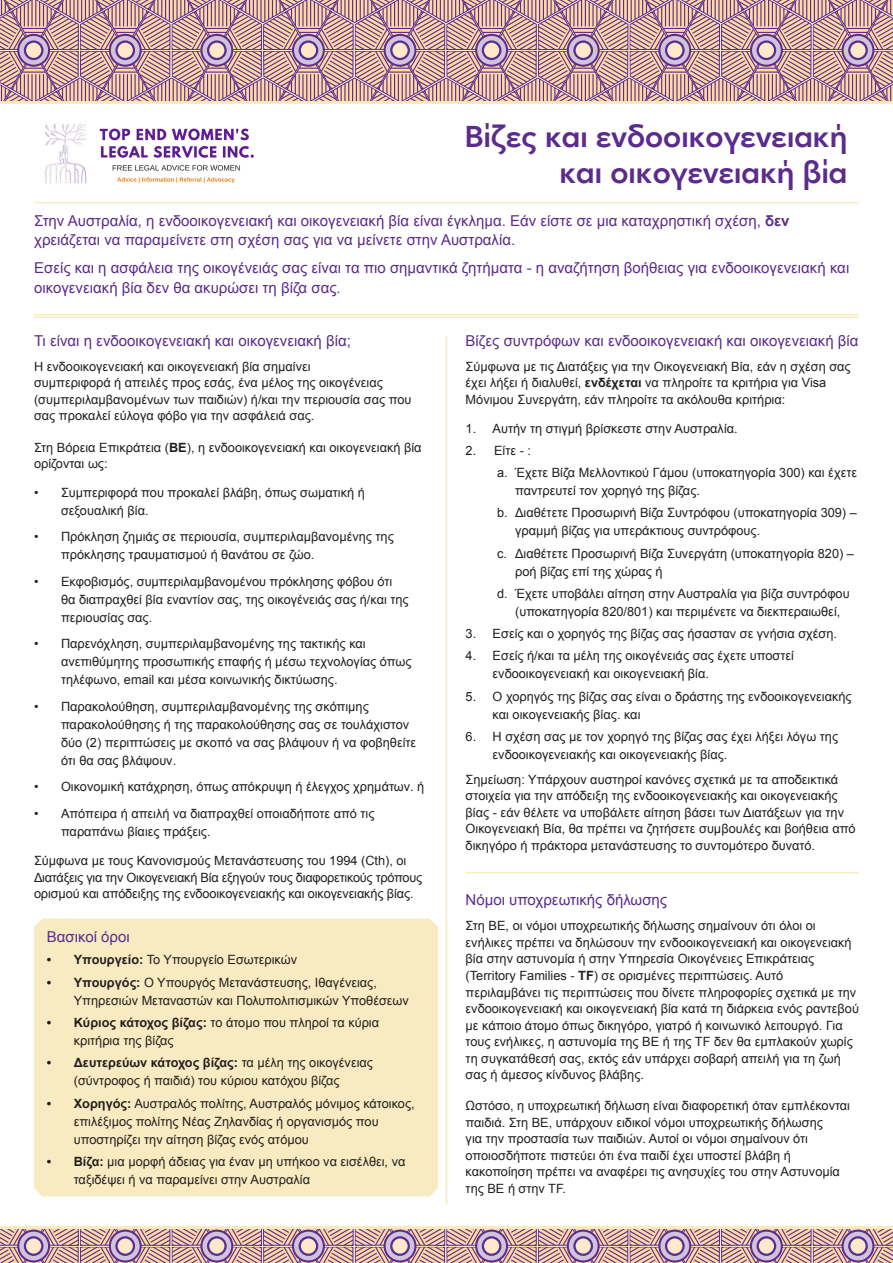
<style>
.page{position:relative;width:893px;height:1263px;background:#fff}
.page>*{position:absolute;margin:0;border:0;box-sizing:border-box;transform-origin:0 0}
.Document_name_one{font:800 30px/36px "Avenir";letter-spacing:-.02em;color:#5b2c8c;text-align:right}
.Heading_Level_2{font:15px/19.5px "Arial";color:#5b2c8c}
.Body{font:12.75px/16.5px "Arial";color:#231f20}
.s1{font-weight:700}
</style>
<div class="page">
<div style="left:34px;top:918px;width:404px;height:278px;background:#f9ebc1"></div>
<hr style="left:34px;top:202px;width:825px;height:1px;background:#f9ebc1">
<hr style="left:466px;top:872px;width:393px;height:1px;background:#f9ebc1">
<hr style="left:34px;top:314px;width:825px;height:2px;background:#f9ebc1">
<hr style="left:34px;top:317px;width:825px;height:1px;background:#f9ebc1">
<hr style="left:446px;top:336px;width:1px;height:869px;background:#f9ebc1">
<svg style="left:0;top:1229px;width:893px;height:33px;background:#c09ca6"></svg>
<img style="left:45px;top:123px;width:209px;height:61px">
<svg style="left:0;top:0;width:893px;height:101px;background:#c29ba0"></svg>
<hr style="left:0;top:101px;width:893px;height:3px;background:#f9ebc1">
<hr style="left:0;top:1226px;width:893px;height:3px;background:#f9ebc1">
<p class="Document_name_one" style="left:464px;top:118px;width:385px">Βίζες και ενδοοικογενειακή και οικογενειακή βία</p>
<p class="Heading_Level_2" style="left:34px;top:211px;width:757px">Στην Αυστραλία, η ενδοοικογενειακή και οικογενειακή βία είναι έγκλημα. Εάν είστε σε μια καταχρηστική σχέση, <span class="s1">δεν </span>χρειάζεται να παραμείνετε στη σχέση σας για να μείνετε στην Αυστραλία.</p>
<p class="Heading_Level_2" style="left:34px;top:259px;width:817px">Εσείς και η ασφάλεια της οικογένειάς σας είναι τα πιο σημαντικά ζητήματα - η αναζήτηση βοήθειας για ενδοοικογενειακή και οικογενειακή βία δεν θα ακυρώσει τη βίζα σας.</p>
<p class="Heading_Level_2" style="left:466px;top:331px;width:394px">Βίζες συντρόφων και ενδοοικογενειακή και οικογενειακή βία</p>
<p class="Body" style="left:466px;top:358px;width:387px">Σύμφωνα με τις Διατάξεις για την Οικογενειακή Βία, εάν η σχέση σας έχει λήξει ή διαλυθεί, <span class="s1">ενδέχεται</span> να πληροίτε τα κριτήρια για Visa<br>Μόνιμου Συνεργάτη, εάν πληροίτε τα ακόλουθα κριτήρια:</p>
<p class="Body" style="left:466px;top:420px;width:274px">1. Αυτήν τη στιγμή βρίσκεστε στην Αυστραλία.</p>
<p class="Body" style="left:466px;top:442px;width:67px">2. Είτε - :</p>
<p class="Body" style="left:515px;top:464px;width:343px;line-height:18px;text-indent:-18px">a. Έχετε Βίζα Μελλοντικού Γάμου (υποκατηγορία 300) και έχετε παντρευτεί τον χορηγό της βίζας.</p>
<p class="Body" style="left:515px;top:504px;width:343px;line-height:18px;text-indent:-18px">b. Διαθέτετε Προσωρινή Βίζα Συντρόφου (υποκατηγορία 309) – γραμμή βίζας για υπεράκτιους συντρόφους.</p>
<p class="Body" style="left:515px;top:544px;width:340px;line-height:18px;text-indent:-18px">c. Διαθέτετε Προσωρινή Βίζα Συνεργάτη (υποκατηγορία 820) – ροή βίζας επί της χώρας ή</p>
<p class="Body" style="left:515px;top:584px;width:336px;line-height:18px;text-indent:-18px">d. Έχετε υποβάλει αίτηση στην Αυστραλία για βίζα συντρόφου (υποκατηγορία 820/801) και περιμένετε να διεκπεραιωθεί,</p>
<p class="Body" style="left:466px;top:625px;width:373px">3. Εσείς και ο χορηγός της βίζας σας ήσασταν σε γνήσια σχέση.</p>
<p class="Body" style="left:493px;top:647px;width:303px;line-height:18px;text-indent:-27px">4. Εσείς ή/και τα μέλη της οικογένειάς σας έχετε υποστεί ενδοοικογενειακή και οικογενειακή βία.</p>
<p class="Body" style="left:493px;top:687px;width:361px;line-height:18px;text-indent:-27px">5. Ο χορηγός της βίζας σας είναι ο δράστης της ενδοοικογενειακής και οικογενειακής βίας. και</p>
<p class="Body" style="left:493px;top:727px;width:347px;line-height:18px;text-indent:-27px">6. Η σχέση σας με τον χορηγό της βίζας σας έχει λήξει λόγω της ενδοοικογενειακής και οικογενειακής βίας.</p>
<p class="Body" style="left:466px;top:771px;width:392px">Σημείωση: Υπάρχουν αυστηροί κανόνες σχετικά με τα αποδεικτικά στοιχεία για την απόδειξη της ενδοοικογενειακής και οικογενειακής βίας - εάν θέλετε να υποβάλετε αίτηση βάσει των Διατάξεων για την Οικογενειακή Βία, θα πρέπει να ζητήσετε συμβουλές και βοήθεια από δικηγόρο ή πράκτορα μετανάστευσης το συντομότερο δυνατό.</p>
<p class="Heading_Level_2" style="left:34px;top:331px;width:318px">Τι είναι η ενδοοικογενειακή και οικογενειακή βία;</p>
<p class="Body" style="left:34px;top:358px;width:379px">Η ενδοοικογενειακή και οικογενειακή βία σημαίνει<br>συμπεριφορά ή απειλές προς εσάς, ένα μέλος της οικογένειας (συμπεριλαμβανομένων των παιδιών) ή/και την περιουσία σας που σας προκαλεί εύλογα φόβο για την ασφάλειά σας.</p>
<p class="Body" style="left:34px;top:439px;width:389px">Στη Βόρεια Επικράτεια (<span class="s1">BE</span>), η ενδοοικογενειακή και οικογενειακή βία ορίζονται ως:</p>
<p class="Body" style="left:61px;top:483px;width:305px;line-height:18px;text-indent:-27px">• Συμπεριφορά που προκαλεί βλάβη, όπως σωματική ή σεξουαλική βία.</p>
<p class="Body" style="left:61px;top:528px;width:334px;line-height:18px;text-indent:-27px">• Πρόκληση ζημιάς σε περιουσία, συμπεριλαμβανομένης της πρόκλησης τραυματισμού ή θανάτου σε ζώο.</p>
<p class="Body" style="left:61px;top:573px;width:349px;line-height:18px;text-indent:-27px">• Εκφοβισμός, συμπεριλαμβανομένου πρόκλησης φόβου ότι θα διαπραχθεί βία εναντίον σας, της οικογένειάς σας ή/και της περιουσίας σας.</p>
<p class="Body" style="left:61px;top:635px;width:352px;line-height:18px;text-indent:-27px">• Παρενόχληση, συμπεριλαμβανομένης της τακτικής και ανεπιθύμητης προσωπικής επαφής ή μέσω τεχνολογίας όπως τηλέφωνο, email και μέσα κοινωνικής δικτύωσης.</p>
<p class="Body" style="left:61px;top:698px;width:357px;line-height:18px;text-indent:-27px">• Παρακολούθηση, συμπεριλαμβανομένης της σκόπιμης παρακολούθησης ή της παρακολούθησης σας σε τουλάχιστον δύο (2) περιπτώσεις με σκοπό να σας βλάψουν ή να φοβηθείτε ότι θα σας βλάψουν.</p>
<p class="Body" style="left:34px;top:779px;width:392px">• Οικονομική κατάχρηση, όπως απόκρυψη ή έλεγχος χρημάτων. ή</p>
<p class="Body" style="left:61px;top:805px;width:315px;line-height:18px;text-indent:-27px">• Απόπειρα ή απειλή να διαπραχθεί οποιαδήποτε από τις παραπάνω βίαιες πράξεις.</p>
<p class="Body" style="left:34px;top:853px;width:390px">Σύμφωνα με τους Κανονισμούς Μετανάστευσης του 1994 (Cth), οι<br>Διατάξεις για την Οικογενειακή Βία εξηγούν τους διαφορετικούς τρόπους ορισμού και απόδειξης της ενδοοικογενειακής και οικογενειακής βίας.</p>
<p class="Heading_Level_2" style="left:47px;top:927px;width:84px">Βασικοί όροι</p>
<p class="Body" style="left:47px;top:952px;width:252px"><span class="s1">• Υπουργείο:</span> Το Υπουργείο Εσωτερικών</p>
<p class="Body" style="left:74px;top:973px;width:337px;line-height:18px;text-indent:-27px"><span class="s1">• Υπουργός:</span> Ο Υπουργός Μετανάστευσης, Ιθαγένειας,<br>Υπηρεσιών Μεταναστών και Πολυπολιτισμικών Υποθέσεων</p>
<p class="Body" style="left:74px;top:1014px;width:307px;line-height:18px;text-indent:-27px"><span class="s1">• Κύριος κάτοχος βίζας:</span> το άτομο που πληροί τα κύρια κριτήρια της βίζας</p>
<p class="Body" style="left:47px;top:1054px;width:328px;line-height:18px;text-align:center"><span class="s1">• Δευτερεύων κάτοχος βίζας:</span> τα μέλη της οικογένειας (σύντροφος ή παιδιά) του κύριου κατόχου βίζας</p>
<p class="Body" style="left:74px;top:1094px;width:342px;line-height:18px;text-indent:-27px"><span class="s1">• Χορηγός:</span> Αυστραλός πολίτης, Αυστραλός μόνιμος κάτοικος, επιλέξιμος πολίτης Νέας Ζηλανδίας ή οργανισμός που υποστηρίζει την αίτηση βίζας ενός ατόμου</p>
<p class="Body" style="left:74px;top:1152px;width:333px;line-height:18px;text-indent:-27px"><span class="s1">• Βίζα:</span> μια μορφή άδειας για έναν μη υπήκοο να εισέλθει, να ταξιδέψει ή να παραμείνει στην Αυστραλία</p>
<p class="Heading_Level_2" style="left:466px;top:891px;width:203px">Νόμοι υποχρεωτικής δήλωσης</p>
<p class="Body" style="left:466px;top:918px;width:395px">Στη ΒΕ, οι νόμοι υποχρεωτικής δήλωσης σημαίνουν ότι όλοι οι ενήλικες πρέπει να δηλώσουν την ενδοοικογενειακή και οικογενειακή βία στην αστυνομία ή στην Υπηρεσία Οικογένειες Επικράτειας (Territory Families - <span class="s1">TF</span>) σε ορισμένες περιπτώσεις. Αυτό περιλαμβάνει τις περιπτώσεις που δίνετε πληροφορίες σχετικά με την ενδοοικογενειακή και οικογενειακή βία κατά τη διάρκεια ενός ραντεβού με κάποιο άτομο όπως δικηγόρο, γιατρό ή κοινωνικό λειτουργό. Για τους ενήλικες, η αστυνομία της ΒΕ ή της TF δεν θα εμπλακούν χωρίς τη συγκατάθεσή σας, εκτός εάν υπάρχει σοβαρή απειλή για τη ζωή σας ή άμεσος κίνδυνος βλάβης.</p>
<p class="Body" style="left:466px;top:1098px;width:386px">Ωστόσο, η υποχρεωτική δήλωση είναι διαφορετική όταν εμπλέκονται παιδιά. Στη ΒΕ, υπάρχουν ειδικοί νόμοι υποχρεωτικής δήλωσης<br>για την προστασία των παιδιών. Αυτοί οι νόμοι σημαίνουν ότι οποιοσδήποτε πιστεύει ότι ένα παιδί έχει υποστεί βλάβη ή κακοποίηση πρέπει να αναφέρει τις ανησυχίες του στην Αστυνομία της ΒΕ ή στην TF.</p>
</div>
